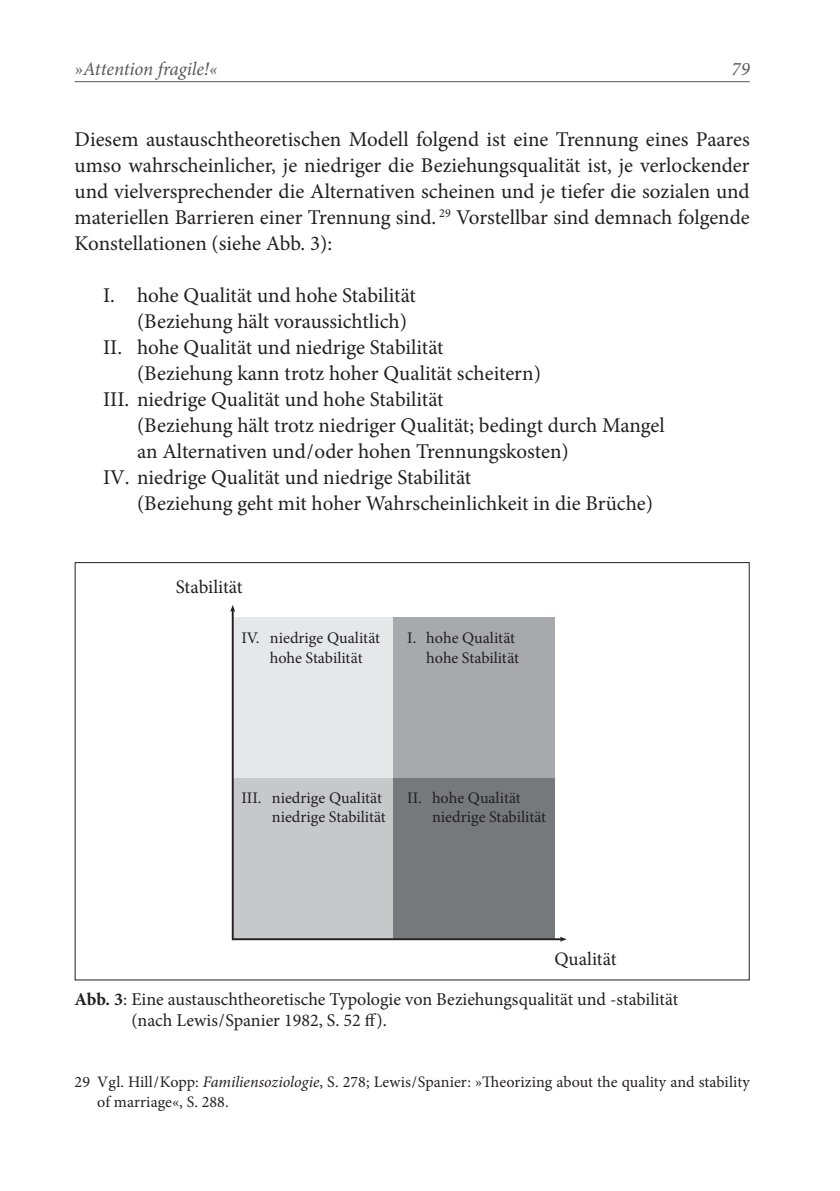
<style>
.page{position:relative;width:840px;height:1191px;background:#fff}
.page>*{position:absolute;margin:0;border:0;box-sizing:border-box;transform-origin:0 0}
.t1{font:21px/26px "Minion Pro";letter-spacing:-.005em;color:#231f20;text-align:justify}
.t2{font:italic 19px "Minion Pro";color:#57585a}
.t3{font:19px "Minion Pro";color:#231f20}
.t4{font:18px/21px "Minion Pro";color:#231f20}
.t5{font:16.2px/19.4px "Minion Pro";color:#231f20}
.t6{font:16px/19.4px "Minion Pro";letter-spacing:.005em;color:#231f20}
.s1{font-weight:700}
.s2{font-style:italic}
</style>
<div class="page">
<hr style="left:75px;top:81px;width:674px;height:1px;background:#57585a">
<div style="left:233px;top:617px;width:161px;height:161px;background:#e6e7e9"></div>
<div style="left:233px;top:778px;width:161px;height:161px;background:#c7c8ca"></div>
<div style="left:394px;top:617px;width:161px;height:161px;background:#a8a9ad"></div>
<div style="left:394px;top:778px;width:161px;height:161px;background:#76787b"></div>
<hr style="left:232px;top:610px;width:2px;height:329px;background:#231f20">
<svg style="left:230px;top:605px;width:5px;height:7px"></svg>
<hr style="left:232px;top:938px;width:329px;height:2px;background:#231f20">
<svg style="left:559px;top:936px;width:7px;height:5px"></svg>
<p class="t2" style="left:75px;top:56px;width:144px">»Attention fragile!«</p>
<p class="t2" style="left:731px;top:56px;width:20px">79</p>
<p class="t1" style="left:75px;top:126px;width:676px">Diesem austauschtheoretischen Modell folgend ist eine Trennung eines Paares umso wahrscheinlicher, je niedriger die Beziehungsqualität ist, je verlockender und vielversprechender die Alternativen scheinen und je tiefer die sozialen und materiellen Barrieren einer Trennung sind. <sup>29</sup> Vorstellbar sind demnach folgende Konstellationen (siehe Abb. 3):</p>
<p class="t1" style="left:137px;top:282px;width:280px">hohe Qualität und hohe Stabilität</p>
<p class="t1" style="left:137px;top:308px;width:271px">(Beziehung hält voraussichtlich)</p>
<p class="t1" style="left:137px;top:334px;width:308px">hohe Qualität und niedrige Stabilität</p>
<p class="t1" style="left:137px;top:360px;width:405px">(Beziehung kann trotz hoher Qualität scheitern)</p>
<p class="t1" style="left:103px;top:386px;width:342px">III. niedrige Qualität und hohe Stabilität</p>
<p class="t1" style="left:137px;top:412px;width:529px">(Beziehung hält trotz niedriger Qualität; bedingt durch Mangel</p>
<p class="t1" style="left:137px;top:438px;width:433px">an Alternativen und/oder hohen Trennungskosten)</p>
<p class="t1" style="left:103px;top:464px;width:370px">IV. niedrige Qualität und niedrige Stabilität</p>
<p class="t1" style="left:137px;top:490px;width:517px">(Beziehung geht mit hoher Wahrscheinlichkeit in die Brüche)</p>
<p class="t1" style="left:103px;top:282px;width:13px">I.</p>
<p class="t1" style="left:103px;top:334px;width:21px">II.</p>
<p class="t3" style="left:176px;top:574px;width:68px">Stabilität</p>
<p class="t5" style="left:270px;top:628px;width:112px;text-indent:-29px">IV. niedrige Qualität hohe Stabilität</p>
<p class="t5" style="left:407px;top:628px;width:113px;text-align:right">I. hohe Qualität hohe Stabilität</p>
<p class="t5" style="left:241px;top:788px;width:146px;text-align:right">III. niedrige Qualität niedrige Stabilität</p>
<p class="t5" style="left:432px;top:788px;width:116px;text-indent:-25px">II. hohe Qualität niedrige Stabilität</p>
<p class="t3" style="left:554px;top:946px;width:64px">Qualität</p>
<p class="t4" style="left:131px;top:988px;width:548px;text-indent:-57px"><span class="s1">Abb. 3</span>: Eine austauschtheoretische Typologie von Beziehungsqualität und -stabilität (nach Lewis/Spanier 1982, S. 52 ff).</p>
<p class="t6" style="left:97px;top:1072px;width:654px;text-indent:-23px">29 Vgl. Hill/Kopp: <span class="s2">Familiensoziologie</span>, S. 278; Lewis/Spanier: »Theorizing about the quality and stability of marriage«, S. 288.</p>
</div>
